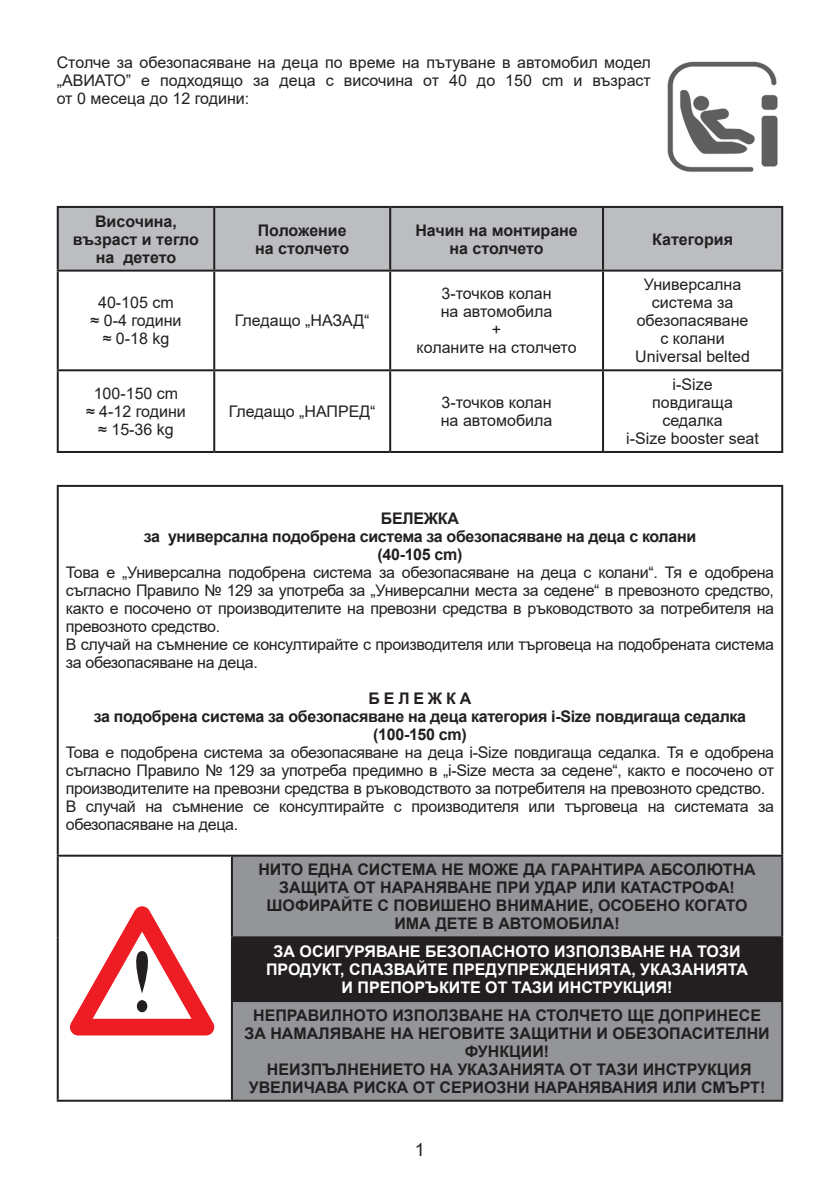
<style>
.page{position:relative;width:840px;height:1191px;background:#fff}
.page>*{position:absolute;margin:0;border:0;box-sizing:border-box;transform-origin:0 0}
.t1{font:18px "Arial";color:#231f20}
.t2{font:16px/18px "Arial";letter-spacing:-.02em;color:#231f20;text-align:justify}
.t3{font:700 16px/18px "Arial";color:#231f20;text-align:center}
.t4{font:16px/18px "Arial";color:#231f20;text-align:center}
.t5{font:700 16px "Arial";letter-spacing:-.02em;color:#231f20}
.t6{font:700 16px/18px "Arial";color:#fff;text-align:center}
</style>
<div class="page">
<svg style="left:70px;top:906px;width:144px;height:129px"></svg>
<div style="left:137px;top:1000px;width:10px;height:12px;background:#231f20;border-radius:50%"></div>
<img style="left:667px;top:61px;width:111px;height:111px">
<div style="left:233px;top:856px;width:547px;height:243px;background:#939598"></div>
<div style="left:232px;top:937px;width:549px;height:64px;background:#231f20"></div>
<hr style="left:57px;top:485px;width:175px;height:2px;background:#231f20">
<hr style="left:57px;top:487px;width:2px;height:367px;background:#231f20">
<hr style="left:232px;top:485px;width:550px;height:2px;background:#231f20">
<hr style="left:780px;top:487px;width:2px;height:367px;background:#231f20">
<hr style="left:57px;top:854px;width:175px;height:2px;background:#231f20">
<hr style="left:57px;top:856px;width:2px;height:81px;background:#231f20">
<hr style="left:232px;top:854px;width:550px;height:2px;background:#231f20">
<hr style="left:231px;top:856px;width:2px;height:80px;background:#231f20">
<hr style="left:780px;top:856px;width:2px;height:80px;background:#231f20">
<hr style="left:57px;top:937px;width:2px;height:64px;background:#231f20">
<hr style="left:231px;top:936px;width:551px;height:2px;background:#231f20">
<hr style="left:231px;top:938px;width:2px;height:62px;background:#231f20">
<hr style="left:780px;top:938px;width:2px;height:62px;background:#231f20">
<hr style="left:57px;top:1001px;width:2px;height:98px;background:#231f20">
<hr style="left:231px;top:1000px;width:551px;height:2px;background:#231f20">
<hr style="left:231px;top:1002px;width:2px;height:97px;background:#231f20">
<hr style="left:780px;top:1002px;width:2px;height:97px;background:#231f20">
<hr style="left:57px;top:1099px;width:175px;height:2px;background:#231f20">
<hr style="left:232px;top:1099px;width:550px;height:2px;background:#231f20">
<div style="left:59px;top:208px;width:721px;height:62px;background:#bcbdc0"></div>
<hr style="left:57px;top:206px;width:157px;height:2px;background:#231f20">
<hr style="left:57px;top:208px;width:2px;height:62px;background:#231f20">
<hr style="left:214px;top:206px;width:176px;height:2px;background:#231f20">
<hr style="left:213px;top:208px;width:2px;height:62px;background:#231f20">
<hr style="left:390px;top:206px;width:212px;height:2px;background:#231f20">
<hr style="left:389px;top:208px;width:2px;height:62px;background:#231f20">
<hr style="left:602px;top:206px;width:180px;height:2px;background:#231f20">
<hr style="left:601px;top:208px;width:2px;height:62px;background:#231f20">
<hr style="left:780px;top:208px;width:2px;height:62px;background:#231f20">
<hr style="left:57px;top:270px;width:157px;height:2px;background:#231f20">
<hr style="left:57px;top:272px;width:2px;height:97px;background:#231f20">
<hr style="left:214px;top:270px;width:176px;height:2px;background:#231f20">
<hr style="left:213px;top:272px;width:2px;height:97px;background:#231f20">
<hr style="left:390px;top:270px;width:212px;height:2px;background:#231f20">
<hr style="left:389px;top:272px;width:2px;height:97px;background:#231f20">
<hr style="left:602px;top:270px;width:180px;height:2px;background:#231f20">
<hr style="left:601px;top:272px;width:2px;height:97px;background:#231f20">
<hr style="left:780px;top:272px;width:2px;height:97px;background:#231f20">
<hr style="left:57px;top:369px;width:157px;height:2px;background:#231f20">
<hr style="left:57px;top:371px;width:2px;height:80px;background:#231f20">
<hr style="left:214px;top:369px;width:176px;height:2px;background:#231f20">
<hr style="left:213px;top:371px;width:2px;height:80px;background:#231f20">
<hr style="left:390px;top:369px;width:212px;height:2px;background:#231f20">
<hr style="left:389px;top:371px;width:2px;height:80px;background:#231f20">
<hr style="left:602px;top:369px;width:180px;height:2px;background:#231f20">
<hr style="left:601px;top:371px;width:2px;height:80px;background:#231f20">
<hr style="left:780px;top:371px;width:2px;height:80px;background:#231f20">
<hr style="left:57px;top:451px;width:157px;height:2px;background:#231f20">
<hr style="left:214px;top:451px;width:176px;height:2px;background:#231f20">
<hr style="left:390px;top:451px;width:212px;height:2px;background:#231f20">
<hr style="left:602px;top:451px;width:180px;height:2px;background:#231f20">
<p class="t2" style="left:57px;top:54px;width:595px">Столче за обезопасяване на деца по време на пътуване в автомобил модел „АВИАТО” е подходящо за деца с височина от 40 до 150 cm и възраст от 0 месеца до 12 години:</p>
<p class="t3" style="left:73px;top:212px;width:127px">Височина, възраст и тегло на детето</p>
<p class="t3" style="left:257px;top:221px;width:90px">Положение</p>
<p class="t3" style="left:255px;top:239px;width:96px">на столчето</p>
<p class="t2" style="left:98px;top:293px;width:77px">40-105 cm</p>
<p class="t2" style="left:90px;top:311px;width:92px">≈ 0-4 години</p>
<p class="t2" style="left:103px;top:329px;width:68px">≈ 0-18 kg</p>
<p class="t2" style="left:94px;top:384px;width:86px">100-150 cm</p>
<p class="t4" style="left:86px;top:402px;width:101px">≈ 4-12 години</p>
<p class="t2" style="left:98px;top:420px;width:77px">≈ 15-36 kg</p>
<p class="t4" style="left:235px;top:311px;width:136px">Гледащо „НАЗАД“</p>
<p class="t4" style="left:229px;top:402px;width:148px">Гледащо „НАПРЕД“</p>
<p class="t3" style="left:415px;top:221px;width:164px">Начин на монтиране</p>
<p class="t3" style="left:449px;top:239px;width:96px">на столчето</p>
<p class="t4" style="left:441px;top:284px;width:112px">3-точков колан</p>
<p class="t4" style="left:440px;top:302px;width:113px">на автомобила</p>
<p class="t2" style="left:491px;top:320px;width:11px">+</p>
<p class="t4" style="left:416px;top:338px;width:161px">коланите на столчето</p>
<p class="t4" style="left:441px;top:393px;width:112px">3-точков колан</p>
<p class="t4" style="left:440px;top:411px;width:113px">на автомобила</p>
<p class="t3" style="left:651px;top:230px;width:82px">Категория</p>
<p class="t4" style="left:643px;top:275px;width:99px">Универсална</p>
<p class="t4" style="left:636px;top:293px;width:113px">система за обезопасяване</p>
<p class="t2" style="left:660px;top:329px;width:66px">с колани</p>
<p class="t4" style="left:634px;top:347px;width:116px">Universal belted</p>
<p class="t2" style="left:672px;top:375px;width:41px">i-Size</p>
<p class="t4" style="left:652px;top:393px;width:82px">повдигаща</p>
<p class="t4" style="left:662px;top:411px;width:62px">седалка</p>
<p class="t4" style="left:626px;top:429px;width:134px">i-Size booster seat</p>
<p class="t5" style="left:381px;top:506px;width:79px">БЕЛЕЖКА</p>
<p class="t5" style="left:144px;top:524px;width:553px">за универсална подобрена система за обезопасяване на деца с колани</p>
<p class="t3" style="left:377px;top:545px;width:86px">(40-105 cm)</p>
<p class="t2" style="left:66px;top:563px;width:709px">Това е „Универсална подобрена система за обезопасяване на деца с колани“. Тя е одобрена съгласно Правило № 129 за употреба за „Универсални места за седене“ в превозното средство, както е посочено от производителите на превозни средства в ръководството за потребителя на превозното средство.</p>
<p class="t2" style="left:66px;top:635px;width:709px">В случай на съмнение се консултирайте с производителя или търговеца на подобрената система за обезопасяване на деца.</p>
<p class="t3" style="left:368px;top:689px;width:104px">Б Е Л Е Ж К А</p>
<p class="t5" style="left:94px;top:704px;width:653px">за подобрена система за обезопасяване на деца категория i-Size повдигаща седалка</p>
<p class="t3" style="left:373px;top:725px;width:95px">(100-150 cm)</p>
<p class="t2" style="left:66px;top:743px;width:709px">Това е подобрена система за обезопасяване на деца i-Size повдигаща седалка. Тя е одобрена съгласно Правило № 129 за употреба предимно в „i-Size места за седене“, както е посочено от производителите на превозни средства в ръководството за потребителя на превозното средство.</p>
<p class="t2" style="left:66px;top:797px;width:709px">В случай на съмнение се консултирайте с производителя или търговеца на системата за обезопасяване на деца.</p>
<p class="t3" style="left:258px;top:861px;width:498px">НИТО ЕДНА СИСТЕМА НЕ МОЖЕ ДА ГАРАНТИРА АБСОЛЮТНА ЗАЩИТА ОТ НАРАНЯВАНЕ ПРИ УДАР ИЛИ КАТАСТРОФА!<br>ШОФИРАЙТЕ С ПОВИШЕНО ВНИМАНИЕ, ОСОБЕНО КОГАТО ИМА ДЕТЕ В АВТОМОБИЛА!</p>
<p class="t6" style="left:266px;top:942px;width:483px">ЗА ОСИГУРЯВАНЕ БЕЗОПАСНОТО ИЗПОЛЗВАНЕ НА ТОЗИ<br>ПРОДУКТ, СПАЗВАЙТЕ ПРЕДУПРЕЖДЕНИЯТА, УКАЗАНИЯТА<br>И ПРЕПОРЪКИТЕ ОТ ТАЗИ ИНСТРУКЦИЯ!</p>
<p class="t3" style="left:244px;top:1006px;width:526px">НЕПРАВИЛНОТО ИЗПОЛЗВАНЕ НА СТОЛЧЕТО ЩЕ ДОПРИНЕСЕ<br>ЗА НАМАЛЯВАНЕ НА НЕГОВИТЕ ЗАЩИТНИ И ОБЕЗОПАСИТЕЛНИ<br>ФУНКЦИИ!</p>
<p class="t3" style="left:248px;top:1060px;width:518px">НЕИЗПЪЛНЕНИЕТО НА УКАЗАНИЯТА ОТ ТАЗИ ИНСТРУКЦИЯ<br>УВЕЛИЧАВА РИСКА ОТ СЕРИОЗНИ НАРАНЯВАНИЯ ИЛИ СМЪРТ!</p>
<p class="t1" style="left:415px;top:1137px;width:12px">1</p>
</div>
